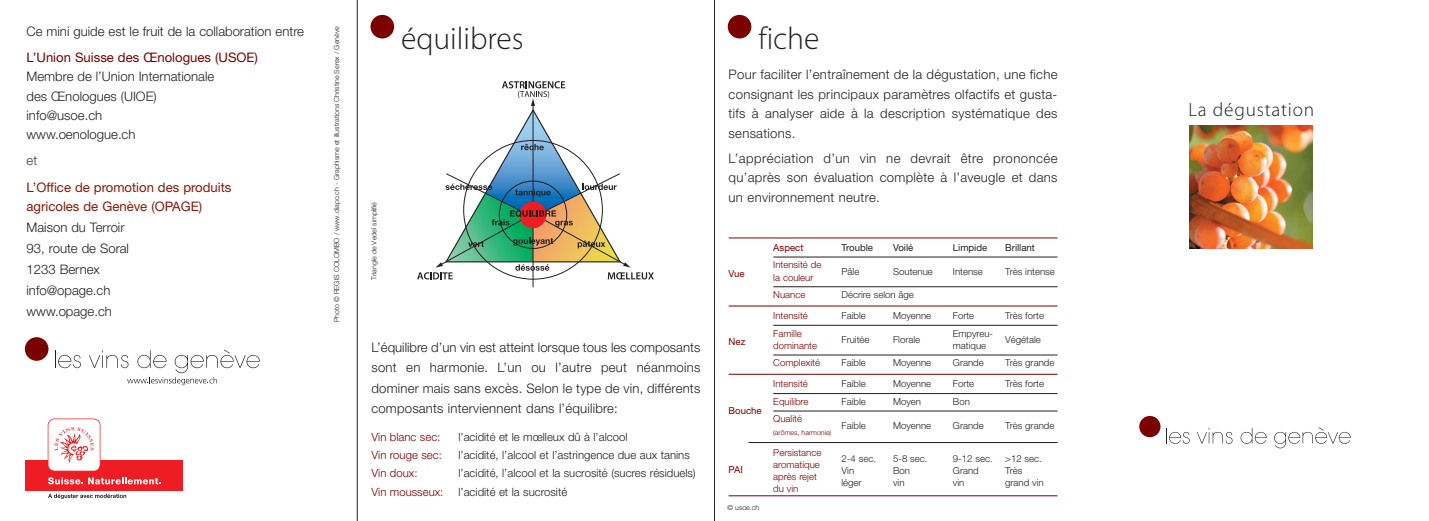
<style>
.page{position:relative;width:1429px;height:521px;background:#fff}
.page>*{position:absolute;margin:0;border:0;box-sizing:border-box;transform-origin:0 0}
.t1{font:31.5px "Myriad MM 215 wt 600 wd";color:#231f20}
.t2{font:19.25px "Myriad MM 215 wt 600 wd";letter-spacing:.045em;color:#231f20}
.t3{font:300 13.12px/19.6px "Helvetica Neue";color:#231f20;text-align:justify}
.t4{font:13.12px/19.2px "Helvetica Neue";color:#861909}
.t5{font:13.12px "Helvetica Neue";color:#7b0100}
.t6{font:300 13.12px "Helvetica Neue";color:#3e3e3f}
.t7{font:300 11.38px "Helvetica Neue";color:#231f20}
.t8{font:300 11.38px "Helvetica Neue";color:#7b0100}
.t9{font:300 9.62px "Helvetica Neue";color:#231f20}
.t10{font:300 9.62px/12.2px "Helvetica Neue";color:#7b0100}
.t11{font:9.62px "Helvetica Neue";color:#231f20}
.t12{font:9.62px "Helvetica Neue";color:#7b0100}
.t13{font:300 7px "Helvetica Neue";color:#231f20}
.t14{font:300 7px "Helvetica Neue";color:#7b0100}
</style>
<div class="page">
<div style="left:26px;top:460px;width:157px;height:30px;background:#ee1d23"></div>
<svg style="left:48px;top:418px;width:52px;height:53px"></svg>
<svg style="left:48px;top:477px;width:113px;height:7px"></svg>
<svg style="left:48px;top:494px;width:78px;height:5px"></svg>
<hr style="left:728px;top:237px;width:329px;height:1px;background:#7b0100">
<hr style="left:773px;top:257px;width:284px;height:1px;background:#231f20">
<hr style="left:773px;top:286px;width:284px;height:1px;background:#231f20">
<hr style="left:728px;top:305px;width:329px;height:1px;background:#7b0100">
<hr style="left:773px;top:325px;width:284px;height:1px;background:#231f20">
<hr style="left:773px;top:355px;width:284px;height:1px;background:#231f20">
<hr style="left:728px;top:374px;width:329px;height:1px;background:#7b0100">
<hr style="left:773px;top:393px;width:284px;height:1px;background:#231f20">
<hr style="left:773px;top:411px;width:284px;height:1px;background:#231f20">
<hr style="left:748px;top:442px;width:309px;height:1px;background:#231f20">
<hr style="left:728px;top:495px;width:329px;height:1px;background:#7b0100">
<hr style="left:533px;top:105px;width:1px;height:182px;background:#231f20">
<svg style="left:417px;top:81px;width:237px;height:198px"></svg>
<div style="left:370px;top:15px;width:24px;height:23px;background:#7b0100;border-radius:50%"></div>
<div style="left:728px;top:15px;width:23px;height:23px;background:#7b0100;border-radius:50%"></div>
<img style="left:1190px;top:126px;width:122px;height:123px">
<hr style="left:714px;top:0;width:1px;height:521px;background:#231f20">
<svg style="left:1166px;top:428px;width:23px;height:16px"></svg>
<svg style="left:1197px;top:428px;width:35px;height:16px"></svg>
<svg style="left:1240px;top:428px;width:26px;height:16px"></svg>
<svg style="left:1274px;top:427px;width:76px;height:21px"></svg>
<div style="left:1139px;top:416px;width:21px;height:21px;background:#7b0100;border-radius:50%"></div>
<svg style="left:55px;top:350px;width:26px;height:18px"></svg>
<div style="left:25px;top:337px;width:23px;height:24px;background:#7b0100;border-radius:50%"></div>
<svg style="left:89px;top:350px;width:171px;height:35px"></svg>
<hr style="left:357px;top:0;width:1px;height:521px;background:#231f20">
<p class="t3" style="left:27px;top:23px;width:279px">Ce mini guide est le fruit de la collaboration entre</p>
<p class="t5" style="left:27px;top:53px;width:233px">L’Union Suisse des Œnologues (USOE)</p>
<p class="t3" style="left:27px;top:68px;width:189px;text-align:left">Membre de l’Union Internationale des Œnologues (UIOE) info@usoe.ch www.oenologue.ch</p>
<p class="t6" style="left:27px;top:156px;width:12px">et</p>
<p class="t4" style="left:27px;top:179px;width:206px">L’Office de promotion des produits agricoles de Genève (OPAGE)</p>
<p class="t3" style="left:27px;top:218px;width:104px;line-height:21px;text-align:left">Maison du Terroir<br>93, route de Soral<br>1233 Bernex info@opage.ch www.opage.ch</p>
<p class="t13" style="left:334px;top:322px;width:297px;rotate:-90deg">Photo © REGIS COLOMBO / www.diapo.ch - Graphisme et illustrations Christine Serex / Genève</p>
<h1 class="t1" style="left:401px;top:27px;width:124px">équilibres</h1>
<p class="t13" style="left:371px;top:280px;width:80px;rotate:-90deg">Triangle de Vedel simplifié</p>
<p class="t3" style="left:371px;top:338px;width:330px;line-height:20.3px">L’équilibre d’un vin est atteint lorsque tous les composants sont en harmonie. L’un ou l’autre peut néanmoins dominer mais sans excès. Selon le type de vin, différents composants interviennent dans l’équilibre:</p>
<p class="t8" style="left:371px;top:432px;width:70px">Vin blanc sec:</p>
<p class="t7" style="left:458px;top:432px;width:170px">l’acidité et le mœlleux dû à l’alcool</p>
<p class="t8" style="left:371px;top:451px;width:72px">Vin rouge sec:</p>
<p class="t7" style="left:458px;top:451px;width:233px">l’acidité, l’alcool et l’astringence due aux tanins</p>
<p class="t8" style="left:371px;top:469px;width:48px">Vin doux:</p>
<p class="t7" style="left:458px;top:469px;width:239px">l’acidité, l’alcool et la sucrosité (sucres résiduels)</p>
<p class="t8" style="left:371px;top:488px;width:73px">Vin mousseux:</p>
<p class="t7" style="left:458px;top:488px;width:110px">l’acidité et la sucrosité</p>
<h1 class="t1" style="left:758px;top:27px;width:63px">fiche</h1>
<p class="t3" style="left:728px;top:66px;width:330px">Pour faciliter l’entraînement de la dégustation, une fiche consignant les principaux paramètres olfactifs et gusta&shy;tifs à analyser aide à la description systématique des sensations.</p>
<p class="t3" style="left:728px;top:149px;width:330px">L’appréciation d’un vin ne devrait être prononcée qu’après son évaluation complète à l’aveugle et dans un environnement neutre.</p>
<p class="t12" style="left:728px;top:270px;width:18px">Vue</p>
<p class="t12" style="left:728px;top:338px;width:18px">Nez</p>
<p class="t12" style="left:728px;top:407px;width:35px">Bouche</p>
<p class="t12" style="left:728px;top:466px;width:16px">PAI</p>
<p class="t13" style="left:727px;top:505px;width:33px">© usoe.ch</p>
<p class="t12" style="left:773px;top:244px;width:32px">Aspect</p>
<p class="t11" style="left:841px;top:244px;width:33px">Trouble</p>
<p class="t11" style="left:893px;top:244px;width:22px">Voilé</p>
<p class="t11" style="left:953px;top:244px;width:36px">Limpide</p>
<p class="t11" style="left:1005px;top:244px;width:31px">Brillant</p>
<p class="t10" style="left:773px;top:260px;width:50px">Intensité de la couleur</p>
<p class="t9" style="left:841px;top:268px;width:19px">Pâle</p>
<p class="t9" style="left:893px;top:268px;width:41px">Soutenue</p>
<p class="t9" style="left:953px;top:268px;width:31px">Intense</p>
<p class="t9" style="left:1005px;top:268px;width:51px">Très intense</p>
<p class="t10" style="left:773px;top:289px;width:34px">Nuance</p>
<p class="t9" style="left:841px;top:291px;width:74px">Décrire selon âge</p>
<p class="t10" style="left:773px;top:310px;width:36px">Intensité</p>
<p class="t9" style="left:841px;top:312px;width:26px">Faible</p>
<p class="t9" style="left:893px;top:312px;width:40px">Moyenne</p>
<p class="t9" style="left:953px;top:312px;width:23px">Forte</p>
<p class="t9" style="left:1005px;top:312px;width:40px">Très forte</p>
<p class="t10" style="left:773px;top:328px;width:30px">Famille</p>
<p class="t9" style="left:953px;top:330px;width:42px">Empyreu-</p>
<p class="t10" style="left:773px;top:340px;width:45px">dominante</p>
<p class="t9" style="left:841px;top:336px;width:29px">Fruitée</p>
<p class="t9" style="left:893px;top:336px;width:29px">Florale</p>
<p class="t9" style="left:1005px;top:336px;width:37px">Végétale</p>
<p class="t9" style="left:953px;top:342px;width:35px">matique</p>
<p class="t10" style="left:773px;top:358px;width:48px">Complexité</p>
<p class="t9" style="left:841px;top:359px;width:26px">Faible</p>
<p class="t9" style="left:893px;top:359px;width:40px">Moyenne</p>
<p class="t9" style="left:953px;top:359px;width:32px">Grande</p>
<p class="t9" style="left:1005px;top:359px;width:51px">Très grande</p>
<p class="t10" style="left:773px;top:379px;width:36px">Intensité</p>
<p class="t9" style="left:841px;top:380px;width:26px">Faible</p>
<p class="t9" style="left:893px;top:380px;width:40px">Moyenne</p>
<p class="t9" style="left:953px;top:380px;width:23px">Forte</p>
<p class="t9" style="left:1005px;top:380px;width:40px">Très forte</p>
<p class="t10" style="left:773px;top:396px;width:37px">Equilibre</p>
<p class="t9" style="left:841px;top:398px;width:26px">Faible</p>
<p class="t9" style="left:893px;top:398px;width:29px">Moyen</p>
<p class="t9" style="left:953px;top:398px;width:18px">Bon</p>
<p class="t10" style="left:773px;top:414px;width:30px">Qualité</p>
<p class="t14" style="left:773px;top:429px;width:60px">(arômes, harmonie)</p>
<p class="t9" style="left:841px;top:422px;width:26px">Faible</p>
<p class="t9" style="left:893px;top:422px;width:40px">Moyenne</p>
<p class="t9" style="left:953px;top:422px;width:32px">Grande</p>
<p class="t9" style="left:1005px;top:422px;width:51px">Très grande</p>
<p class="t10" style="left:773px;top:447px;width:50px">Persistance aromatique</p>
<p class="t9" style="left:841px;top:455px;width:36px">2-4 sec.</p>
<p class="t9" style="left:893px;top:455px;width:36px">5-8 sec.</p>
<p class="t9" style="left:953px;top:455px;width:41px">9-12 sec.</p>
<p class="t9" style="left:1005px;top:455px;width:38px">&gt;12 sec.</p>
<p class="t10" style="left:773px;top:471px;width:45px">après rejet</p>
<p class="t9" style="left:841px;top:467px;width:14px">Vin</p>
<p class="t9" style="left:893px;top:467px;width:18px">Bon</p>
<p class="t9" style="left:953px;top:467px;width:27px">Grand</p>
<p class="t9" style="left:1005px;top:467px;width:19px">Très</p>
<p class="t9" style="left:841px;top:479px;width:22px">léger</p>
<p class="t9" style="left:893px;top:479px;width:13px">vin</p>
<p class="t9" style="left:953px;top:479px;width:13px">vin</p>
<p class="t9" style="left:1005px;top:479px;width:40px">grand vin</p>
<p class="t10" style="left:773px;top:484px;width:27px">du vin</p>
<h2 class="t2" style="left:1188px;top:103px;width:127px">La dégustation</h2>
</div>
